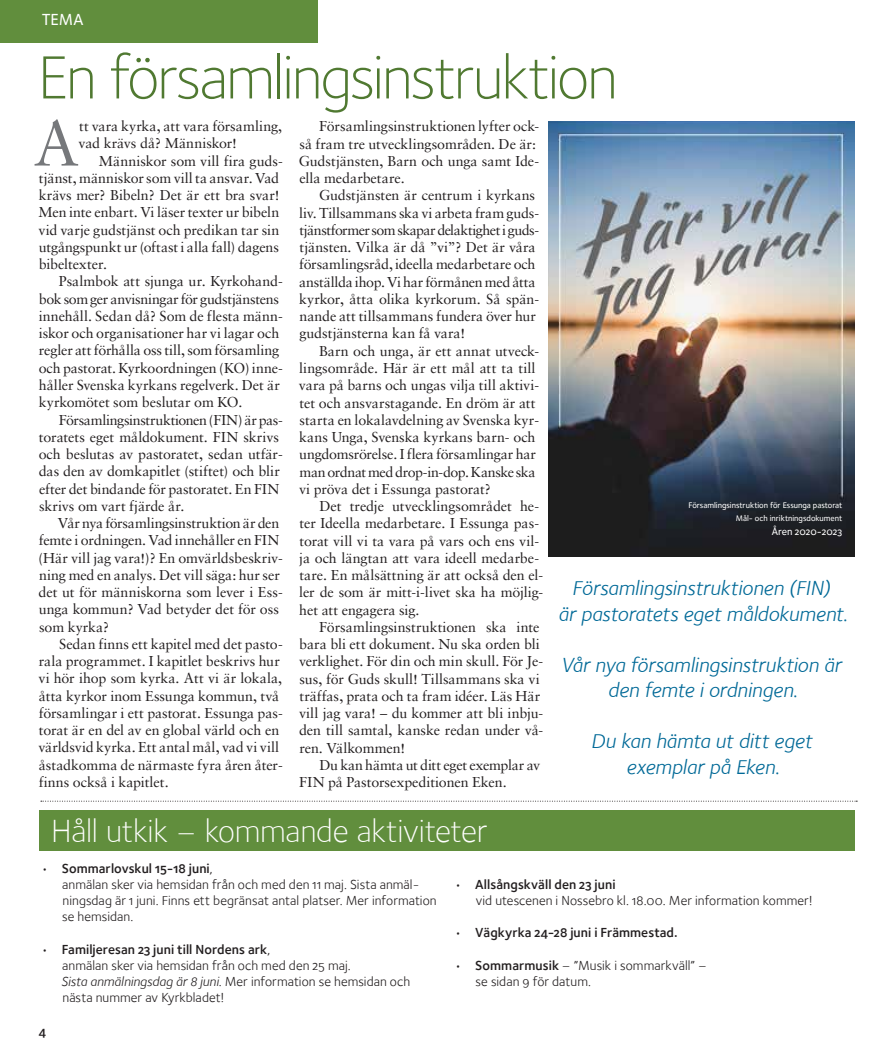
<style>
.page{position:relative;width:893px;height:1063px;background:#fff}
.page>*{position:absolute;margin:0;border:0;box-sizing:border-box;transform-origin:0 0}
.t1{font:63.75px "Sabon";color:#76787b}
.t2{font:63px "Foundry Sterling Light OSF";letter-spacing:-.035em;color:#507931}
.t3{font:33px "Foundry Sterling Light OSF";letter-spacing:-.01em;color:#fff}
.t4{font:21px/25.5px "Foundry Sterling Book Italic OSF";letter-spacing:-.005em;color:#006997;text-align:center}
.t5{font:500 16.5px "Foundry Sterling";color:#fff}
.t6{font:14.25px/17.2px "Sabon Roman Os F";letter-spacing:-.005em;color:#231f20}
.t7{font:13.5px/16px "Foundry Sterling Book OSF";letter-spacing:.005em;color:#231f20}
.t8{font:13.5px "Foundry Sterling Demi OSF";letter-spacing:.005em;color:#231f20}
.t9{font:10.5px "Foundry Sterling Medium OSF";color:#fff}
.t10{font:8.4px/13.2px "Foundry Sterling Medium OSF";color:#fff;text-align:right}
.s1{font-family:"Foundry Sterling Book OSF"}
.s2{font-family:"Foundry Sterling Book Italic OSF"}
.s3{font-family:"Foundry Sterling Demi OSF"}
</style>
<div class="page">
<div style="left:0;top:0;width:318px;height:43px;background:#618e3d"></div>
<img style="left:549px;top:121px;width:306px;height:436px">
<svg style="left:41px;top:801px;width:816px;height:1px"></svg>
<div style="left:39px;top:810px;width:815px;height:40px;background:#618e3d"></div>
<p class="t5" style="left:42px;top:10px;width:43px">TEMA</p>
<h2 class="t2" style="left:38px;top:41px;width:581px">En församlingsinstruktion</h2>
<h1 class="t1" style="left:33px;top:105px;width:47px">A</h1>
<p class="t6" style="left:79px;top:117px;width:205px">tt vara kyrka, att vara församling, vad krävs då? Människor!</p>
<p class="t6" style="left:299px;top:118px;width:242px;text-indent:20px">Församlingsinstruktionen lyfter ock&shy;så fram tre utvecklingsområden. De är:<br>Gudstjänsten, Barn och unga samt Ide&shy;ella medarbetare.</p>
<p class="t6" style="left:299px;top:187px;width:242px;text-indent:20px">Gudstjänsten är centrum i kyrkans liv. Tillsammans ska vi arbeta fram guds&shy;tjänstformer som skapar delaktighet i guds&shy;tjänsten. Vilka är då ”vi”? Det är våra församlingsråd, ideella medarbetare och anställda ihop. Vi har förmånen med åtta kyrkor, åtta olika kyrkorum. Så spän&shy;nande att tillsammans fundera över hur gudstjänsterna kan få vara!</p>
<p class="t6" style="left:299px;top:342px;width:242px;text-indent:20px">Barn och unga, är ett annat utveck&shy;lingsområde. Här är ett mål att ta till vara på barns och ungas vilja till aktivi&shy;tet och ansvarstagande. En dröm är att starta en lokalavdelning av Svenska kyr&shy;kans Unga, Svenska kyrkans barn- och ungdomsrörelse. I flera församlingar har man ordnat med drop-in-dop. Kanske ska vi pröva det i Essunga pastorat?</p>
<p class="t6" style="left:299px;top:497px;width:246px;text-indent:20px">Det tredje utvecklingsområdet he&shy;ter Ideella medarbetare. I Essunga pas&shy;torat vill vi ta vara på vars och ens vil&shy;ja och längtan att vara ideell medarbe&shy;tare. En målsättning är att också den el&shy;ler de som är mitt-i-livet ska ha möjlig&shy;het att engagera sig.</p>
<p class="t6" style="left:299px;top:618px;width:246px;text-indent:20px">Församlingsinstruktionen ska inte bara bli ett dokument. Nu ska orden bli verklighet. För din och min skull. För Je&shy;sus, för Guds skull! Tillsammans ska vi träffas, prata och ta fram idéer. Läs Här vill jag vara! – du kommer att bli inbju&shy;den till samtal, kanske redan under vå&shy;ren. Välkommen!</p>
<p class="t6" style="left:299px;top:756px;width:243px;text-indent:20px">Du kan hämta ut ditt eget exemplar av<br>FIN på Pastorsexpeditionen Eken.</p>
<p class="t6" style="left:39px;top:152px;width:246px;text-indent:60px">Människor som vill fira guds&shy;tjänst, människor som vill ta ansvar. Vad krävs mer? Bibeln? Det är ett bra svar!<br>Men inte enbart. Vi läser texter ur bibeln vid varje gudstjänst och predikan tar sin utgångspunkt ur (oftast i alla fall) dagens bibeltexter.</p>
<p class="t6" style="left:39px;top:273px;width:246px;text-indent:20px">Psalmbok att sjunga ur. Kyrkohand&shy;bok som ger anvisningar för gudstjänstens innehåll. Sedan då? Som de flesta männ&shy;iskor och organisationer har vi lagar och regler att förhålla oss till, som församling och pastorat. Kyrkoordningen (KO) inne&shy;håller Svenska kyrkans regelverk. Det är kyrkomötet som beslutar om KO.</p>
<p class="t6" style="left:39px;top:411px;width:246px;text-indent:20px">Församlingsinstruktionen (FIN) är pas&shy;toratets eget måldokument. FIN skrivs och beslutas av pastoratet, sedan utfär&shy;das den av domkapitlet (stiftet) och blir efter det bindande för pastoratet. En FIN skrivs om vart fjärde år.</p>
<p class="t6" style="left:38px;top:514px;width:246px;text-indent:19px">Vår nya församlingsinstruktion är den femte i ordningen. Vad innehåller en FIN (Här vill jag vara!)? En omvärldsbeskriv&shy;ning med en analys. Det vill säga: hur ser det ut för människorna som lever i Ess&shy;unga kommun? Vad betyder det för oss som kyrka?</p>
<p class="t6" style="left:39px;top:635px;width:246px;text-indent:21px">Sedan finns ett kapitel med det pasto&shy;rala programmet. I kapitlet beskrivs hur vi hör ihop som kyrka. Att vi är lokala, åtta kyrkor inom Essunga kommun, två församlingar i ett pastorat. Essunga pas&shy;torat är en del av en global värld och en världsvid kyrka. Ett antal mål, vad vi vill åstadkomma de närmaste fyra åren åter&shy;finns också i kapitlet.</p>
<p class="t10" style="left:688px;top:498px;width:155px">Församlingsinstruktion för Essunga pastorat<br>Mål- och inriktningsdokument</p>
<p class="t9" style="left:772px;top:525px;width:72px">Åren 2020-2023</p>
<h3 class="t4" style="left:558px;top:575px;width:291px">Församlingsinstruktionen (FIN)<br>är pastoratets eget måldokument.</h3>
<h3 class="t4" style="left:561px;top:652px;width:282px">Vår nya församlingsinstruktion är den femte i ordningen.</h3>
<h3 class="t4" style="left:591px;top:728px;width:223px">Du kan hämta ut ditt eget exemplar på Eken.</h3>
<h3 class="t3" style="left:51px;top:812px;width:438px">Håll utkik – kommande aktiviteter</h3>
<p class="t8" style="left:41px;top:860px;width:173px"><span class="s1">•</span> Sommarlovskul 15-18 juni<span class="s1">,</span></p>
<p class="t7" style="left:62px;top:876px;width:376px">anmälan sker via hemsidan från och med den 11 maj. Sista anmäl&shy;ningsdag är 1 juni. Finns ett begränsat antal platser. Mer information se hemsidan.</p>
<p class="t8" style="left:41px;top:941px;width:231px"><span class="s1">•</span> Familjeresan 23 juni till Nordens ark<span class="s1">,</span></p>
<p class="t7" style="left:61px;top:957px;width:350px">anmälan sker via hemsidan från och med den 25 maj.<br><span class="s2">Sista anmälningsdag är 8 juni.</span> Mer information se hemsidan och nästa nummer av Kyrkbladet!</p>
<p class="t8" style="left:455px;top:876px;width:163px"><span class="s1">•</span> Allsångskväll den 23 juni</p>
<p class="t7" style="left:476px;top:893px;width:338px">vid utescenen i Nossebro kl. 18.00. Mer information kommer!</p>
<p class="t8" style="left:455px;top:925px;width:225px"><span class="s1">•</span> Vägkyrka 24-28 juni i Främmestad.</p>
<p class="t7" style="left:476px;top:957px;width:233px;text-indent:-21px">• <span class="s3">Sommarmusik</span> – ”Musik i sommarkväll” – se sidan 9 för datum.</p>
<p class="t8" style="left:39px;top:1023px;width:8px">4</p>
</div>
